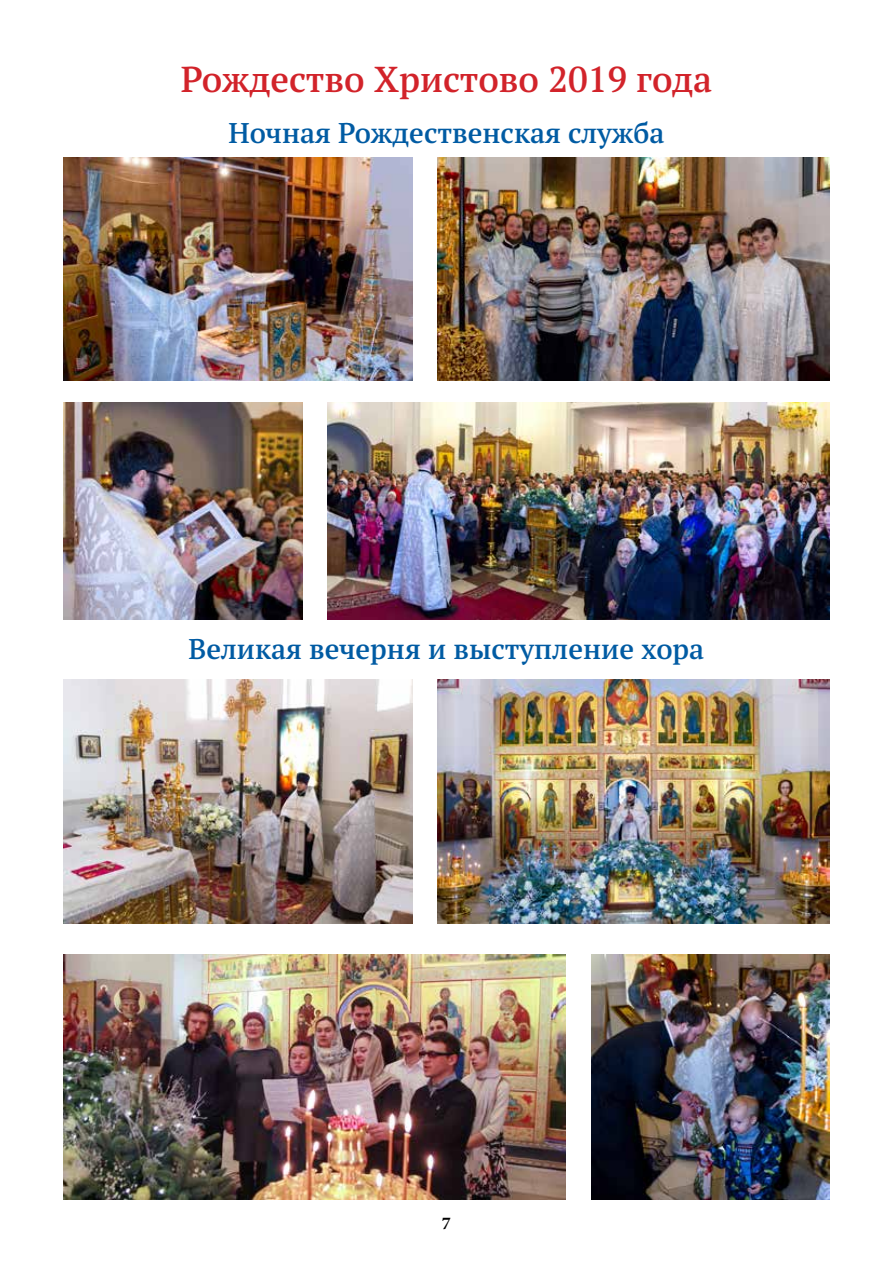
<style>
.page{position:relative;width:893px;height:1263px;background:#fff}
.page>*{position:absolute;margin:0;border:0;box-sizing:border-box;transform-origin:0 0}
.t1{font:600 36px "PT Serif Pro";color:#d2232a}
.t2{font:600 28.5px "PT Serif Pro";color:#005ba3}
.t3{font:700 18px "Minion Pro";color:#000}
</style>
<div class="page">
<img style="left:438px;top:679px;width:391px;height:245px">
<img style="left:591px;top:955px;width:238px;height:244px">
<img style="left:64px;top:679px;width:348px;height:245px">
<img style="left:64px;top:955px;width:501px;height:244px">
<img style="left:438px;top:157px;width:391px;height:224px">
<img style="left:64px;top:157px;width:348px;height:224px">
<img style="left:64px;top:403px;width:238px;height:216px">
<img style="left:328px;top:403px;width:501px;height:216px">
<p class="t1" style="left:181px;top:55px;width:533px">Рождество Христово 2019 года</p>
<p class="t2" style="left:229px;top:114px;width:437px">Ночная Рождественская служба</p>
<p class="t2" style="left:189px;top:630px;width:517px">Великая вечерня и выступление хора</p>
<p class="t3" style="left:442px;top:1211px;width:10px">7</p>
</div>
